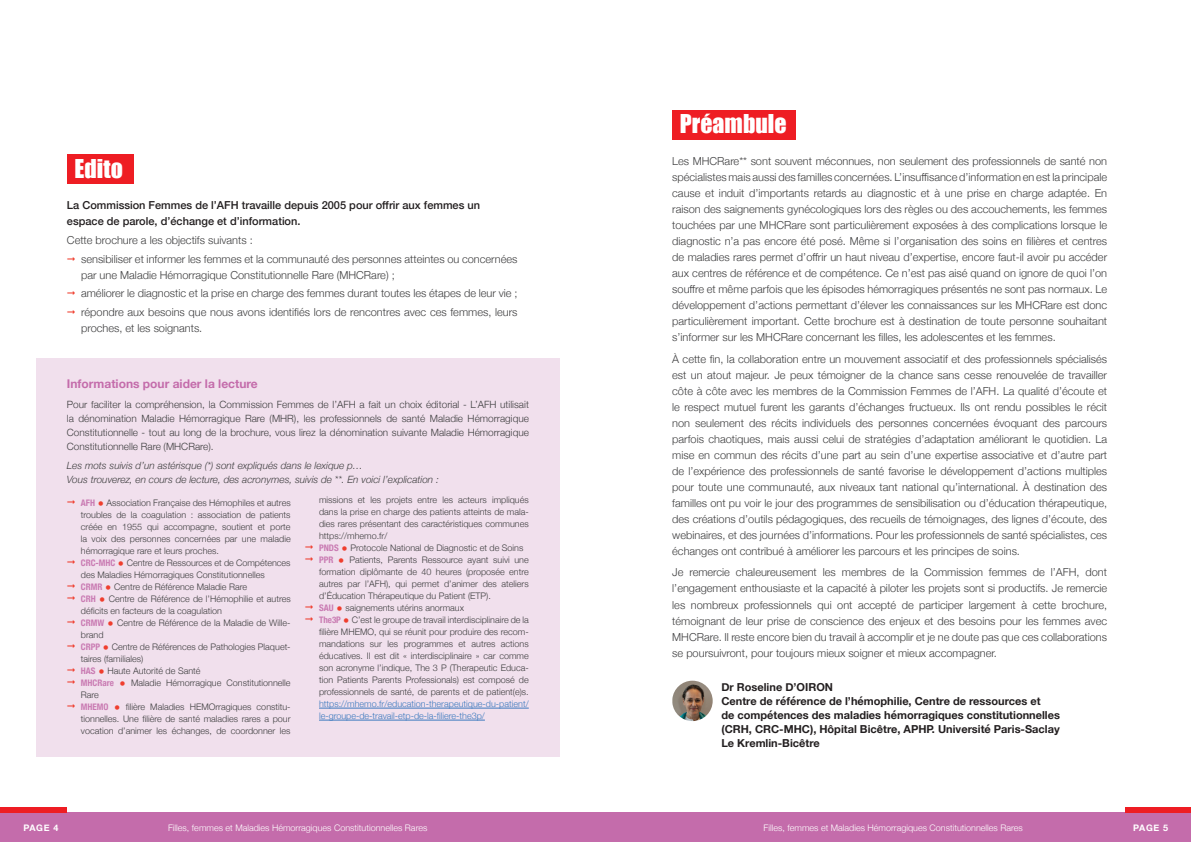
<style>
.page{position:relative;width:1191px;height:842px;background:#fff}
.page>*{position:absolute;margin:0;border:0;box-sizing:border-box;transform-origin:0 0}
.t1{font:23.8px "Impact";color:#fff}
.t2{font:700 12px "Helvetica Neue";color:#c46cab}
.t3{font:300 11px/16px "Helvetica Neue";color:#3e3e3f;text-align:justify}
.t4{font:700 11px/14px "Helvetica Neue";color:#231f20}
.t5{font:500 11px/16px "Helvetica Neue";color:#231f20}
.t6{font:300 10px/14px "Helvetica Neue";color:#3e3e3f;text-align:justify}
.t7{font:italic 300 10px/14px "Helvetica Neue";color:#3e3e3f}
.t8{font:300 9px/12px "Helvetica Neue";color:#3e3e3f;text-align:justify}
.t9{font:300 9px "Helvetica Neue";color:#fff}
.t10{font:700 9px "Helvetica Neue";letter-spacing:.075em;color:#fff}
.s1{font-family:"Arrows";font-weight:400;color:#ef3e2e}
.s2{font-family:"Arrows";font-weight:400;font-size:11px;color:#ef3e2e}
.s3{font-weight:700;font-stretch:condensed;color:#c97ab2}
.s4{color:#ef3e2e}
.s5{color:#3b79be}
</style>
<div class="page">
<div style="left:0;top:812px;width:1191px;height:30px;background:#c46cab"></div>
<div style="left:0;top:807px;width:67px;height:6px;background:#ee1d23"></div>
<div style="left:1125px;top:807px;width:66px;height:5px;background:#ee1d23"></div>
<div style="left:36px;top:359px;width:523px;height:398px;background:#f1e0ed"></div>
<div style="left:67px;top:154px;width:67px;height:29px;background:#ee1d23"></div>
<hr style="left:319px;top:708px;width:210px;height:1px;background:#3b79be">
<hr style="left:319px;top:720px;width:166px;height:1px;background:#3b79be">
<div style="left:672px;top:110px;width:124px;height:30px;background:#ee1d23"></div>
<img style="left:672px;top:681px;width:40px;height:40px">
<p class="t1" style="left:75px;top:150px;width:50px">Edito</p>
<p class="t5" style="left:67px;top:196px;width:415px">La Commission Femmes de l’AFH travaille depuis 2005 pour offrir aux femmes un espace de parole, d’échange et d’information.</p>
<p class="t3" style="left:67px;top:231px;width:187px">Cette brochure a les objectifs suivants :</p>
<p class="t3" style="left:81px;top:250px;width:438px;text-indent:-14px"><span class="s1">A</span> sensibiliser et informer les femmes et la communauté des personnes atteintes ou concernées par une Maladie Hémorragique Constitutionnelle Rare (MHCRare) ;</p>
<p class="t3" style="left:67px;top:285px;width:452px"><span class="s1">A</span> améliorer le diagnostic et la prise en charge des femmes durant toutes les étapes de leur vie ;</p>
<p class="t3" style="left:81px;top:304px;width:438px;text-indent:-14px"><span class="s1">A</span> répondre aux besoins que nous avons identifiés lors de rencontres avec ces femmes, leurs proches, et les soignants.</p>
<p class="t2" style="left:67px;top:374px;width:192px">Informations pour aider la lecture</p>
<p class="t6" style="left:67px;top:396px;width:463px">Pour faciliter la compréhension, la Commission Femmes de l’AFH a fait un choix éditorial - L’AFH utilisait la dénomination Maladie Hémorragique Rare (MHR), les professionnels de santé Maladie Hémorragique Constitutionnelle - tout au long de la brochure, vous lirez la dénomination suivante Maladie Hémorragique Constitutionnelle Rare (MHCRare).</p>
<p class="t7" style="left:67px;top:458px;width:373px">Les mots suivis d’un astérisque (*) sont expliqués dans le lexique p…<br>Vous trouverez, en cours de lecture, des acronymes, suivis de **. En voici l’explication :</p>
<p class="t8" style="left:81px;top:496px;width:211px;text-indent:-14px"><span class="s2">A</span> <span class="s3">AFH</span> <span class="s4">•</span> Association Française des Hémophiles et autres troubles de la coagulation : association de patients créée en 1955 qui accompagne, soutient et porte la voix des personnes concernées par une maladie hémorragique rare et leurs proches.</p>
<p class="t8" style="left:81px;top:556px;width:211px;text-indent:-14px"><span class="s2">A</span> <span class="s3">CRC-MHC</span> <span class="s4">•</span> Centre de Ressources et de Compétences des Maladies Hémorragiques Constitutionnelles</p>
<p class="t8" style="left:67px;top:580px;width:182px"><span class="s2">A</span> <span class="s3">CRMR</span> <span class="s4">•</span> Centre de Référence Maladie Rare</p>
<p class="t8" style="left:81px;top:592px;width:211px;text-indent:-14px"><span class="s2">A</span> <span class="s3">CRH</span> <span class="s4">•</span> Centre de Référence de l’Hémophilie et autres déficits en facteurs de la coagulation</p>
<p class="t8" style="left:81px;top:616px;width:211px;text-indent:-14px"><span class="s2">A</span> <span class="s3">CRMW</span> <span class="s4">•</span> Centre de Référence de la Maladie de Wille&shy;brand</p>
<p class="t8" style="left:81px;top:640px;width:211px;text-indent:-14px"><span class="s2">A</span> <span class="s3">CRPP</span> <span class="s4">•</span> Centre de Références de Pathologies Plaquet&shy;taires (familiales)</p>
<p class="t8" style="left:67px;top:664px;width:135px"><span class="s2">A</span> <span class="s3">HAS</span> <span class="s4">•</span> Haute Autorité de Santé</p>
<p class="t8" style="left:81px;top:676px;width:211px;text-indent:-14px"><span class="s2">A</span> <span class="s3">MHCRare</span> <span class="s4">•</span> Maladie Hémorragique Constitutionnelle<br>Rare</p>
<p class="t8" style="left:81px;top:700px;width:211px;text-indent:-14px"><span class="s2">A</span> <span class="s3">MHEMO</span> <span class="s4">•</span> filière Maladies HEMOrragiques constitu&shy;tionnelles. Une filière de santé maladies rares a pour vocation d’animer les échanges, de coordonner les</p>
<p class="t8" style="left:319px;top:493px;width:211px">missions et les projets entre les acteurs impliqués dans la prise en charge des patients atteints de mala&shy;dies rares présentant des caractéristiques communes https://mhemo.fr/</p>
<p class="t8" style="left:305px;top:541px;width:220px"><span class="s2">A</span> <span class="s3">PNDS</span> <span class="s4">•</span> Protocole National de Diagnostic et de Soins</p>
<p class="t8" style="left:319px;top:553px;width:211px;text-indent:-14px"><span class="s2">A</span> <span class="s3">PPR</span> <span class="s4">•</span> Patients, Parents Ressource ayant suivi une formation diplômante de 40 heures (proposée entre autres par l’AFH), qui permet d’animer des ateliers d’Éducation Thérapeutique du Patient (ETP).</p>
<p class="t8" style="left:305px;top:601px;width:161px"><span class="s2">A</span> <span class="s3">SAU</span> <span class="s4">•</span> saignements utérins anormaux</p>
<p class="t8" style="left:319px;top:613px;width:211px;text-indent:-14px"><span class="s2">A</span> <span class="s3">The3P</span> <span class="s4">•</span> C’est le groupe de travail interdisciplinaire de la filière MHEMO, qui se réunit pour produire des recom&shy;mandations sur les programmes et autres actions éducatives. Il est dit « interdisciplinaire » car comme son acronyme l’indique, The 3 P (Therapeutic Educa&shy;tion Patients Parents Professionals) est composé de professionnels de santé, de parents et de patient(e)s. <span class="s5">https://mhemo.fr/education-therapeutique-du-patient/ le-groupe-de-travail-etp-de-la-filiere-the3p/</span></p>
<p class="t1" style="left:680px;top:106px;width:108px">Préambule</p>
<p class="t3" style="left:672px;top:152px;width:436px">Les MHCRare** sont souvent méconnues, non seulement des professionnels de santé non spécialistes mais aussi des familles concernées. L’insuffisance d’information en est la principale cause et induit d’importants retards au diagnostic et à une prise en charge adaptée. En raison des saignements gynécologiques lors des règles ou des accouchements, les femmes touchées par une MHCRare sont particulièrement exposées à des complications lorsque le diagnostic n’a pas encore été posé. Même si l’organisation des soins en filières et centres de maladies rares permet d’offrir un haut niveau d’expertise, encore faut-il avoir pu accéder aux centres de référence et de compétence. Ce n’est pas aisé quand on ignore de quoi l’on souffre et même parfois que les épisodes hémorragiques présentés ne sont pas normaux. Le développement d’actions permettant d’élever les connaissances sur les MHCRare est donc particulièrement important. Cette brochure est à destination de toute personne souhaitant s’informer sur les MHCRare concernant les filles, les adolescentes et les femmes.</p>
<p class="t3" style="left:672px;top:350px;width:436px">À cette fin, la collaboration entre un mouvement associatif et des professionnels spécialisés est un atout majeur. Je peux témoigner de la chance sans cesse renouvelée de travailler côte à côte avec les membres de la Commission Femmes de l’AFH. La qualité d’écoute et le respect mutuel furent les garants d’échanges fructueux. Ils ont rendu possibles le récit non seulement des récits individuels des personnes concernées évoquant des parcours parfois chaotiques, mais aussi celui de stratégies d’adaptation améliorant le quotidien. La mise en commun des récits d’une part au sein d’une expertise associative et d’autre part de l’expérience des professionnels de santé favorise le développement d’actions multiples pour toute une communauté, aux niveaux tant national qu’international. À destination des familles ont pu voir le jour des programmes de sensibilisation ou d’éducation thérapeutique, des créations d’outils pédagogiques, des recueils de témoignages, des lignes d’écoute, des webinaires, et des journées d’informations. Pour les professionnels de santé spécialistes, ces échanges ont contribué à améliorer les parcours et les principes de soins.</p>
<p class="t3" style="left:672px;top:564px;width:436px">Je remercie chaleureusement les membres de la Commission femmes de l’AFH, dont l’engagement enthousiaste et la capacité à piloter les projets sont si productifs. Je remercie les nombreux professionnels qui ont accepté de participer largement à cette brochure, témoignant de leur prise de conscience des enjeux et des besoins pour les femmes avec MHCRare. Il reste encore bien du travail à accomplir et je ne doute pas que ces collaborations se poursuivront, pour toujours mieux soigner et mieux accompagner.</p>
<p class="t4" style="left:721px;top:680px;width:340px">Dr Roseline D’OIRON<br>Centre de référence de l’hémophilie, Centre de ressources et<br>de compétences des maladies hémorragiques constitutionnelles (CRH, CRC-MHC), Hôpital Bicêtre, APHP. Université Paris-Saclay Le Kremlin-Bicêtre</p>
<p class="t10" style="left:23px;top:821px;width:37px">PAGE 4</p>
<p class="t9" style="left:168px;top:820px;width:261px">Filles, femmes et Maladies Hémorragiques Constitutionnelles Rares</p>
<p class="t9" style="left:763px;top:820px;width:261px">Filles, femmes et Maladies Hémorragiques Constitutionnelles Rares</p>
<p class="t10" style="left:1133px;top:821px;width:37px">PAGE 5</p>
</div>
